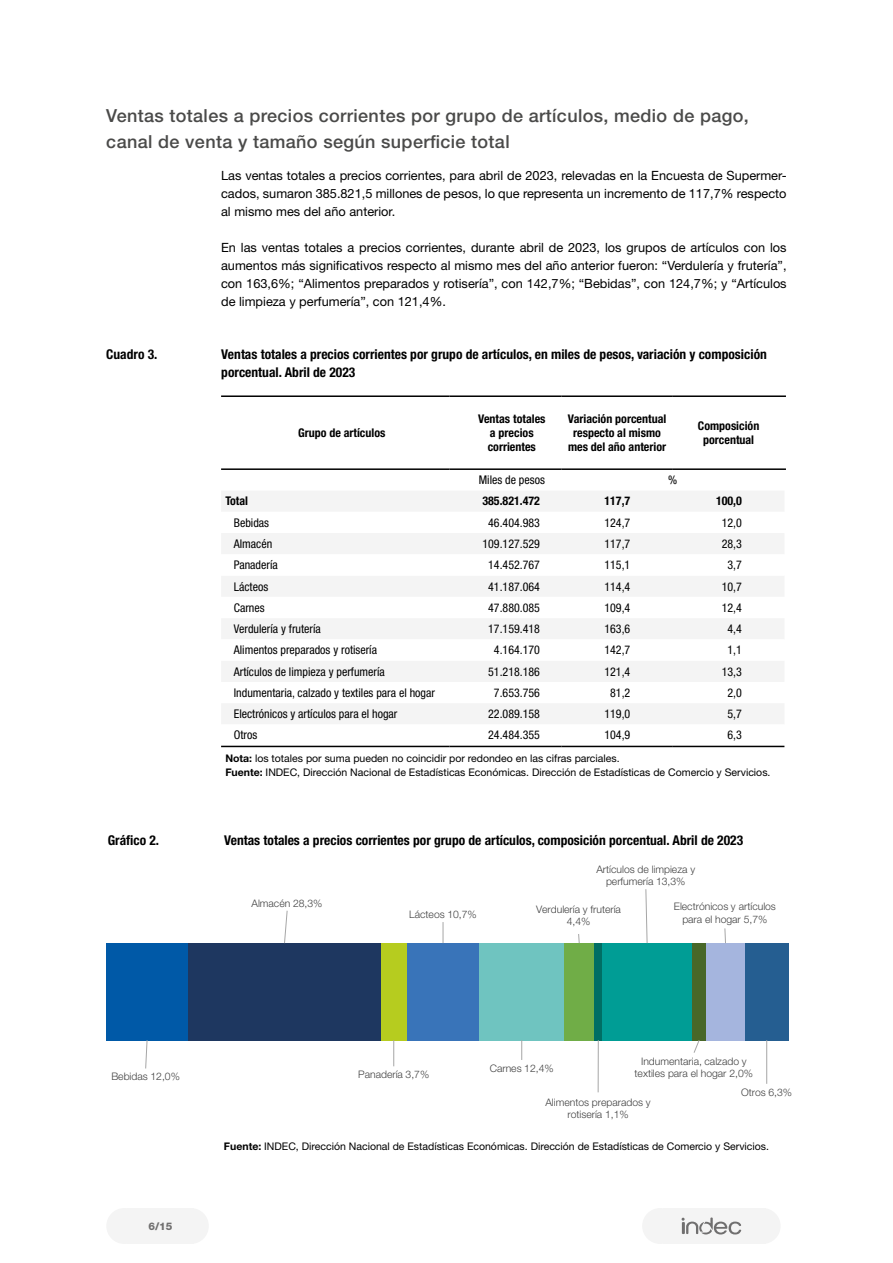
<style>
.page{position:relative;width:893px;height:1263px;background:#fff}
.page>*{position:absolute;margin:0;border:0;box-sizing:border-box;transform-origin:0 0}
.t1{font:500 18px/25.5px "Helvetica Neue LT Std";letter-spacing:.02em;color:#4a4a49}
.t2{font:700 condensed 13.5px/18px "Helvetica Neue LT Std";color:#000}
.t3{font:12.75px/18px "Helvetica Neue LT Std";color:#000;text-align:justify}
.t4{font:condensed 12px "Helvetica Neue LT Std";color:#000}
._02_Cabezales_indec{font:700 condensed 12px/14.4px "Helvetica Neue LT Std";color:#000;text-align:center}
.Llamada{font:10.5px "Helvetica Neue LT Std";color:#000}
.t5{font:800 10.5px "Helvetica Neue LT Std";color:#706f6f}
.t6{font:300 10.35px/12.3px "Helvetica Neue LT Std";color:#404040;text-align:center}
.s1{font-weight:700}
</style>
<div class="page">
<div style="left:642px;top:1208px;width:36px;height:36px;background:#f4f4f4;border-radius:50%"></div>
<div style="left:106px;top:1208px;width:36px;height:36px;background:#f4f4f4;border-radius:50%"></div>
<div style="left:745px;top:1208px;width:36px;height:36px;background:#f4f4f4;border-radius:50%"></div>
<div style="left:173px;top:1208px;width:36px;height:36px;background:#f4f4f4;border-radius:50%"></div>
<div style="left:663px;top:1208px;width:103px;height:36px;background:#f4f4f4"></div>
<div style="left:127px;top:1208px;width:67px;height:36px;background:#f4f4f4"></div>
<svg style="left:682px;top:1217px;width:59px;height:17px"></svg>
<div style="left:222px;top:491px;width:562px;height:20px;background:#f4f4f4"></div>
<svg style="left:221px;top:533px;width:563px;height:213px"></svg>
<hr style="left:221px;top:746px;width:229px;height:1px;background:#000">
<hr style="left:450px;top:746px;width:111px;height:1px;background:#000">
<hr style="left:561px;top:746px;width:112px;height:1px;background:#000">
<hr style="left:673px;top:746px;width:111px;height:1px;background:#000">
<hr style="left:221px;top:395px;width:229px;height:2px;background:#000">
<hr style="left:450px;top:395px;width:111px;height:2px;background:#000">
<hr style="left:561px;top:395px;width:112px;height:2px;background:#000">
<hr style="left:673px;top:395px;width:113px;height:2px;background:#000">
<hr style="left:221px;top:468px;width:229px;height:2px;background:#000">
<hr style="left:450px;top:468px;width:111px;height:2px;background:#000">
<hr style="left:561px;top:468px;width:112px;height:2px;background:#000">
<hr style="left:673px;top:468px;width:113px;height:2px;background:#000">
<div style="left:106px;top:943px;width:82px;height:97px;background:#0059a7"></div>
<div style="left:188px;top:943px;width:193px;height:97px;background:#1e3760"></div>
<div style="left:381px;top:943px;width:26px;height:97px;background:#b6cc1f"></div>
<div style="left:407px;top:943px;width:72px;height:97px;background:#3974b9"></div>
<div style="left:479px;top:943px;width:85px;height:97px;background:#6fc4c0"></div>
<div style="left:564px;top:943px;width:30px;height:97px;background:#70ad47"></div>
<div style="left:594px;top:943px;width:8px;height:97px;background:#006e64"></div>
<div style="left:602px;top:943px;width:90px;height:97px;background:#009d95"></div>
<div style="left:692px;top:943px;width:14px;height:97px;background:#486728"></div>
<div style="left:706px;top:943px;width:39px;height:97px;background:#a5b5de"></div>
<div style="left:745px;top:943px;width:43px;height:97px;background:#255e91"></div>
<svg style="left:145px;top:1040px;width:3px;height:29px"></svg>
<svg style="left:284px;top:910px;width:4px;height:34px"></svg>
<svg style="left:393px;top:1040px;width:1px;height:26px"></svg>
<svg style="left:443px;top:922px;width:1px;height:21px"></svg>
<svg style="left:521px;top:1040px;width:1px;height:20px"></svg>
<svg style="left:578px;top:934px;width:2px;height:9px"></svg>
<hr style="left:598px;top:1040px;width:1px;height:52px;background:#a6a6a6">
<svg style="left:645px;top:889px;width:3px;height:55px"></svg>
<svg style="left:693px;top:1040px;width:7px;height:13px"></svg>
<svg style="left:724px;top:928px;width:2px;height:15px"></svg>
<hr style="left:766px;top:1040px;width:1px;height:44px;background:#a6a6a6">
<p class="t1" style="left:106px;top:103px;width:644px">Ventas totales a precios corrientes por grupo de artículos, medio de pago, canal de venta y tamaño según superficie total</p>
<p class="t3" style="left:221px;top:166px;width:567px">Las ventas totales a precios corrientes, para abril de 2023, relevadas en la Encuesta de Supermer&shy;cados, sumaron 385.821,5 millones de pesos, lo que representa un incremento de 117,7% respecto al mismo mes del año anterior.</p>
<p class="t3" style="left:221px;top:238px;width:567px">En las ventas totales a precios corrientes, durante abril de 2023, los grupos de artículos con los aumentos más significativos respecto al mismo mes del año anterior fueron: “Verdulería y frutería”, con 163,6%; “Alimentos preparados y rotisería”, con 142,7%; “Bebidas”, con 124,7%; y “Artículos de limpieza y perfumería”, con 121,4%.</p>
<p class="t2" style="left:106px;top:345px;width:53px">Cuadro 3.</p>
<p class="t2" style="left:221px;top:345px;width:547px">Ventas totales a precios corrientes por grupo de artículos, en miles de pesos, variación y composición porcentual. Abril de 2023</p>
<p class="_02_Cabezales_indec" style="left:298px;top:425px;width:89px">Grupo de artículos</p>
<p class="_02_Cabezales_indec" style="left:478px;top:411px;width:69px">Ventas totales a precios corrientes</p>
<p class="_02_Cabezales_indec" style="left:568px;top:411px;width:100px">Variación porcentual respecto al mismo mes del año anterior</p>
<p class="_02_Cabezales_indec" style="left:698px;top:418px;width:63px">Composición porcentual</p>
<p class="t4" style="left:479px;top:473px;width:68px">Miles de pesos</p>
<p class="t4" style="left:668px;top:473px;width:11px">%</p>
<p class="_02_Cabezales_indec" style="left:225px;top:494px;width:24px">Total</p>
<p class="_02_Cabezales_indec" style="left:482px;top:494px;width:59px">385.821.472</p>
<p class="_02_Cabezales_indec" style="left:604px;top:494px;width:27px">117,7</p>
<p class="_02_Cabezales_indec" style="left:716px;top:494px;width:27px">100,0</p>
<p class="t4" style="left:234px;top:515px;width:37px">Bebidas</p>
<p class="t4" style="left:488px;top:515px;width:53px">46.404.983</p>
<p class="t4" style="left:604px;top:515px;width:27px">124,7</p>
<p class="t4" style="left:722px;top:515px;width:22px">12,0</p>
<p class="t4" style="left:234px;top:537px;width:40px">Almacén</p>
<p class="t4" style="left:482px;top:537px;width:59px">109.127.529</p>
<p class="t4" style="left:604px;top:537px;width:27px">117,7</p>
<p class="t4" style="left:722px;top:537px;width:22px">28,3</p>
<p class="t4" style="left:234px;top:558px;width:45px">Panadería</p>
<p class="t4" style="left:488px;top:558px;width:53px">14.452.767</p>
<p class="t4" style="left:604px;top:558px;width:27px">115,1</p>
<p class="t4" style="left:727px;top:558px;width:16px">3,7</p>
<p class="t4" style="left:234px;top:579px;width:36px">Lácteos</p>
<p class="t4" style="left:488px;top:579px;width:53px">41.187.064</p>
<p class="t4" style="left:604px;top:579px;width:27px">114,4</p>
<p class="t4" style="left:722px;top:579px;width:22px">10,7</p>
<p class="t4" style="left:234px;top:601px;width:32px">Carnes</p>
<p class="t4" style="left:488px;top:601px;width:53px">47.880.085</p>
<p class="t4" style="left:604px;top:601px;width:27px">109,4</p>
<p class="t4" style="left:722px;top:601px;width:22px">12,4</p>
<p class="t4" style="left:234px;top:622px;width:89px">Verdulería y frutería</p>
<p class="t4" style="left:488px;top:622px;width:53px">17.159.418</p>
<p class="t4" style="left:604px;top:622px;width:27px">163,6</p>
<p class="t4" style="left:727px;top:622px;width:16px">4,4</p>
<p class="t4" style="left:234px;top:643px;width:145px">Alimentos preparados y rotisería</p>
<p class="t4" style="left:494px;top:643px;width:48px">4.164.170</p>
<p class="t4" style="left:604px;top:643px;width:27px">142,7</p>
<p class="t4" style="left:727px;top:643px;width:16px">1,1</p>
<p class="t4" style="left:234px;top:664px;width:153px">Artículos de limpieza y perfumería</p>
<p class="t4" style="left:488px;top:664px;width:53px">51.218.186</p>
<p class="t4" style="left:604px;top:664px;width:27px">121,4</p>
<p class="t4" style="left:722px;top:664px;width:22px">13,3</p>
<p class="t4" style="left:234px;top:686px;width:203px">Indumentaria, calzado y textiles para el hogar</p>
<p class="t4" style="left:494px;top:686px;width:48px">7.653.756</p>
<p class="t4" style="left:610px;top:686px;width:22px">81,2</p>
<p class="t4" style="left:727px;top:686px;width:16px">2,0</p>
<p class="t4" style="left:234px;top:707px;width:165px">Electrónicos y artículos para el hogar</p>
<p class="t4" style="left:488px;top:707px;width:53px">22.089.158</p>
<p class="t4" style="left:604px;top:707px;width:27px">119,0</p>
<p class="t4" style="left:727px;top:707px;width:16px">5,7</p>
<p class="t4" style="left:234px;top:728px;width:25px">Otros</p>
<p class="t4" style="left:488px;top:728px;width:53px">24.484.355</p>
<p class="t4" style="left:604px;top:728px;width:27px">104,9</p>
<p class="t4" style="left:727px;top:728px;width:16px">6,3</p>
<p class="Llamada" style="left:225px;top:752px;width:396px"><span class="s1">Nota:</span> los totales por suma pueden no coincidir por redondeo en las cifras parciales.</p>
<p class="Llamada" style="left:225px;top:766px;width:547px"><span class="s1">Fuente:</span> INDEC, Dirección Nacional de Estadísticas Económicas. Dirección de Estadísticas de Comercio y Servicios.</p>
<p class="t2" style="left:108px;top:831px;width:53px">Gráfico 2.</p>
<p class="t2" style="left:224px;top:831px;width:521px">Ventas totales a precios corrientes por grupo de artículos, composición porcentual. Abril de 2023</p>
<p class="t6" style="left:252px;top:896px;width:72px">Almacén 28,3%</p>
<p class="t6" style="left:409px;top:908px;width:69px">Lácteos 10,7%</p>
<p class="t6" style="left:596px;top:863px;width:100px">Artículos de limpieza y perfumería 13,3%</p>
<p class="t6" style="left:536px;top:903px;width:87px">Verdulería y frutería<br>4,4%</p>
<p class="t6" style="left:674px;top:900px;width:104px">Electrónicos y artículos para el hogar 5,7%</p>
<p class="t6" style="left:111px;top:1070px;width:70px">Bebidas 12,0%</p>
<p class="t5" style="left:148px;top:1220px;width:26px">6/15</p>
<p class="t6" style="left:358px;top:1068px;width:73px">Panadería 3,7%</p>
<p class="t6" style="left:490px;top:1062px;width:65px">Carnes 12,4%</p>
<p class="t6" style="left:634px;top:1054px;width:120px">Indumentaria, calzado y textiles para el hogar 2,0%</p>
<p class="t6" style="left:545px;top:1096px;width:107px">Alimentos preparados y rotisería 1,1%</p>
<p class="t6" style="left:741px;top:1086px;width:53px">Otros 6,3%</p>
<p class="Llamada" style="left:224px;top:1140px;width:547px"><span class="s1">Fuente:</span> INDEC, Dirección Nacional de Estadísticas Económicas. Dirección de Estadísticas de Comercio y Servicios.</p>
</div>
